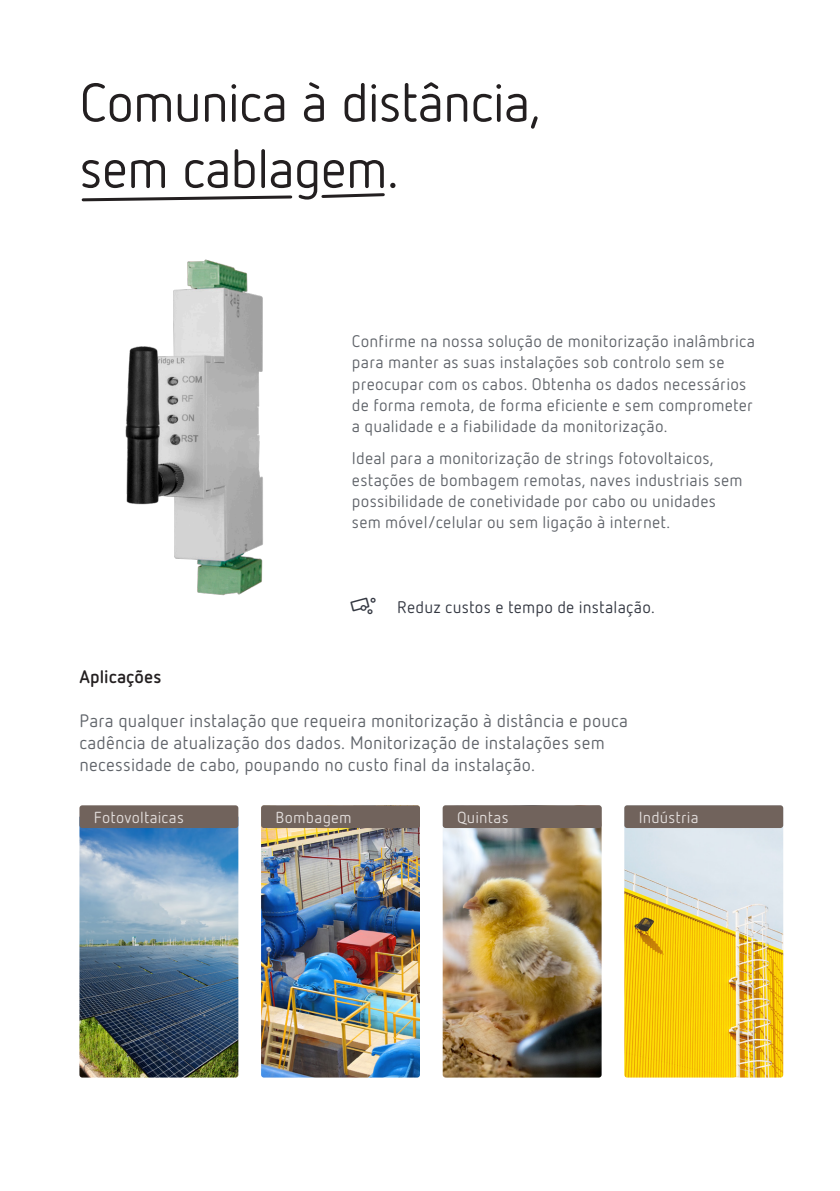
<style>
.page{position:relative;width:840px;height:1191px;background:#fff}
.page>*{position:absolute;margin:0;border:0;box-sizing:border-box;transform-origin:0 0}
.t1{font:54px/66.2px "Netto Pro";letter-spacing:-.025em;color:#231f20}
.t2{font:18px/22px "Netto Pro";letter-spacing:.01em;color:#5f6369}
.t3{font:700 18px "Netto Pro";letter-spacing:.005em;color:#231f20}
.t4{font:16.8px/21.2px "Netto Pro";letter-spacing:.015em;color:#5f6369}
.t5{font:16.8px "Netto Pro";letter-spacing:.015em;color:#323640}
.t6{font:16px "Netto Pro";letter-spacing:.015em;color:#e3dedc}
</style>
<div class="page">
<img style="left:79px;top:827px;width:159px;height:250px">
<img style="left:261px;top:827px;width:159px;height:250px">
<img style="left:442px;top:805px;width:159px;height:272px">
<img style="left:624px;top:805px;width:158px;height:272px">
<img style="left:125px;top:259px;width:138px;height:337px">
<div style="left:79px;top:805px;width:159px;height:23px;background:#71635c;border-radius:3px"></div>
<div style="left:261px;top:805px;width:159px;height:23px;background:#71635c;border-radius:3px"></div>
<div style="left:442px;top:805px;width:159px;height:23px;background:#71635c;border-radius:3px"></div>
<div style="left:624px;top:805px;width:158px;height:23px;background:#71635c;border-radius:3px"></div>
<svg style="left:81px;top:195px;width:212px;height:7px"></svg>
<svg style="left:321px;top:193px;width:64px;height:5px"></svg>
<h3 class="t1" style="left:79px;top:67px;width:462px">Comunica à distância, sem cablagem.</h3>
<p class="t4" style="left:351px;top:330px;width:404px">Confirme na nossa solução de monitorização inalâmbrica para manter as suas instalações sob controlo sem se preocupar com os cabos. Obtenha os dados necessários de forma remota, de forma eficiente e sem comprometer a qualidade e a fiabilidade da monitorização.</p>
<p class="t4" style="left:351px;top:447px;width:392px">Ideal para a monitorização de strings fotovoltaicos, estações de bombagem remotas, naves industriais sem possibilidade de conetividade por cabo ou unidades sem móvel/celular ou sem ligação à internet.</p>
<p class="t5" style="left:397px;top:596px;width:259px">Reduz custos e tempo de instalação.</p>
<h5 class="t3" style="left:79px;top:665px;width:83px">Aplicações</h5>
<p class="t2" style="left:79px;top:709px;width:550px">Para qualquer instalação que requeira monitorização à distância e pouca cadência de atualização dos dados. Monitorização de instalações sem necessidade de cabo, poupando no custo final da instalação.</p>
<p class="t6" style="left:94px;top:807px;width:91px">Fotovoltaicas</p>
<p class="t6" style="left:275px;top:807px;width:78px">Bombagem</p>
<p class="t6" style="left:457px;top:807px;width:53px">Quintas</p>
<p class="t6" style="left:638px;top:807px;width:61px">Indústria</p>
</div>
